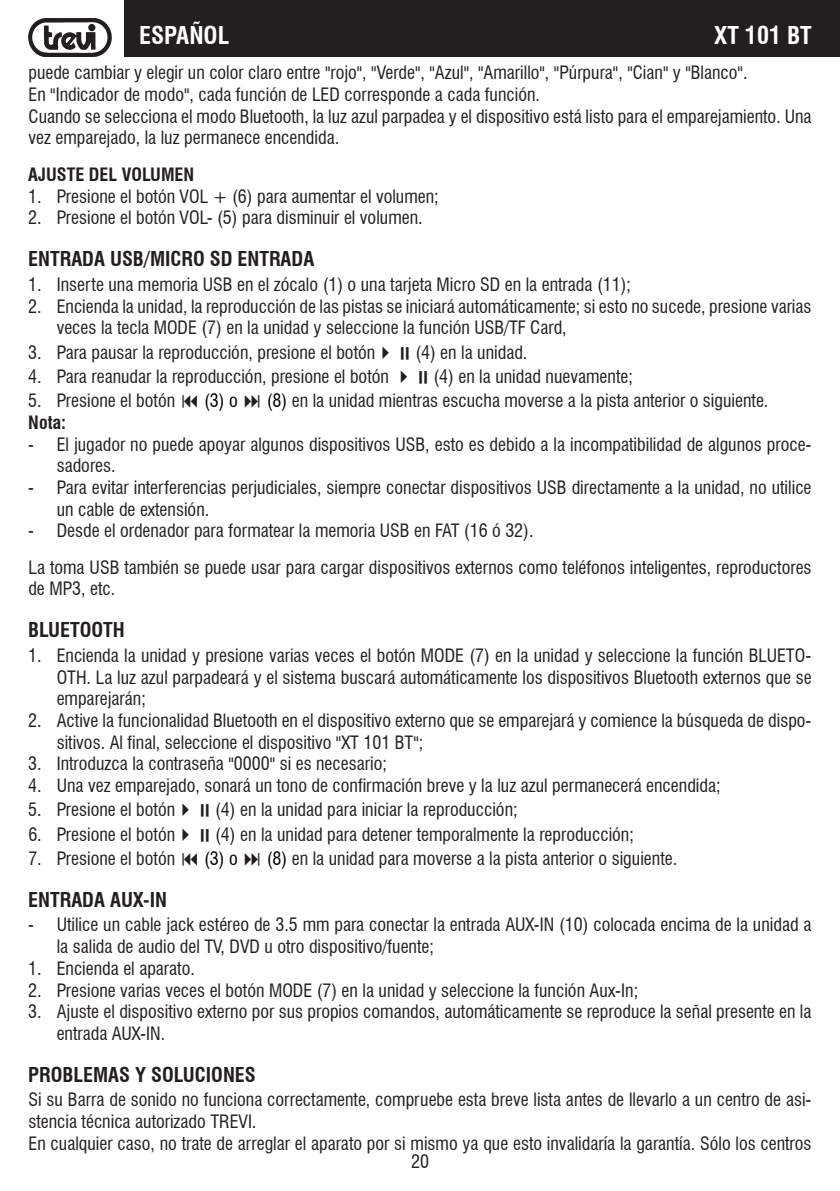
<style>
.page{position:relative;width:840px;height:1191px;background:#fff}
.page>*{position:absolute;margin:0;border:0;box-sizing:border-box;transform-origin:0 0}
.t1{font:700 condensed 24px "Swiss 721 BT";color:#fff}
.t2{font:700 condensed 20px "Swiss 721 BT";color:#231f20}
.t3{font:condensed 18px/21.6px "Swiss 721 BT";color:#231f20}
.t4{font:700 condensed 18px "Swiss 721 BT";color:#231f20}
.t5{font:condensed 18px "Swiss 721 BT";color:#000}
.s1{color:#000}
</style>
<div class="page">
<div style="left:125px;top:0;width:714px;height:57px;background:#231f20"></div>
<img style="left:28px;top:19px;width:84px;height:38px">
<h1 class="t1" style="left:139px;top:21px;width:92px">ESPAÑOL</h1>
<h1 class="t1" style="left:713px;top:21px;width:99px">XT 101 BT</h1>
<p class="t3" style="left:28px;top:61px;width:784px">puede cambiar y elegir un color claro entre "rojo", "Verde", "Azul", "Amarillo", "Púrpura", "Cian" y "Blanco".<br>En "Indicador de modo", cada función de LED corresponde a cada función.<br>Cuando se selecciona el modo Bluetooth, la luz azul parpadea y el dispositivo está listo para el emparejamiento. Una vez emparejado, la luz permanece encendida.</p>
<p class="t4" style="left:28px;top:163px;width:167px">AJUSTE DEL VOLUMEN</p>
<p class="t3" style="left:28px;top:185px;width:412px">1. Presione el botón VOL + (6) para aumentar el volumen;</p>
<p class="t3" style="left:28px;top:207px;width:395px">2. Presione el botón VOL- (5) para disminuir el volumen.</p>
<p class="t2" style="left:28px;top:247px;width:287px">ENTRADA USB/MICRO SD ENTRADA</p>
<p class="t3" style="left:28px;top:273px;width:603px">1. Inserte una memoria USB en el zócalo (1) o una tarjeta Micro SD en la entrada (11);</p>
<p class="t3" style="left:57px;top:295px;width:756px;text-indent:-28px">2. Encienda la unidad, la reproducción de las pistas se iniciará automáticamente; si esto no sucede, presione varias veces la tecla MODE (7) en la unidad y seleccione la función USB/TF Card,</p>
<p class="t3" style="left:28px;top:341px;width:500px">3. Para pausar la reproducción, presione el botón✔ (4) en la unidad.</p>
<p class="t3" style="left:28px;top:365px;width:605px">4. Para reanudar la reproducción, presione el botón ✔ (4) en la unidad nuevamente;</p>
<p class="t3" style="left:28px;top:389px;width:148px">5. Presione el botón</p>
<p class="t5" style="left:204px;top:389px;width:35px">(3) o</p>
<p class="t3" style="left:267px;top:389px;width:503px"><span class="s1">(8)</span> en la unidad mientras escucha moverse a la pista anterior o siguiente.</p>
<p class="t4" style="left:28px;top:411px;width:39px">Nota:</p>
<p class="t3" style="left:57px;top:433px;width:756px;text-indent:-28px">- El jugador no puede apoyar algunos dispositivos USB, esto es debido a la incompatibilidad de algunos proce&shy;sadores.</p>
<p class="t3" style="left:57px;top:476px;width:756px;text-indent:-28px">- Para evitar interferencias perjudiciales, siempre conectar dispositivos USB directamente a la unidad, no utilice un cable de extensión.</p>
<p class="t3" style="left:28px;top:512px;width:784px;line-height:36.4px">- Desde el ordenador para formatear la memoria USB en FAT (16 ó 32).<br>La toma USB también se puede usar para cargar dispositivos externos como teléfonos inteligentes, reproductores</p>
<p class="t3" style="left:28px;top:578px;width:88px">de MP3, etc.</p>
<p class="t2" style="left:28px;top:618px;width:98px">BLUETOOTH</p>
<p class="t3" style="left:57px;top:644px;width:756px;text-align:justify;text-indent:-28px">1. Encienda la unidad y presione varias veces el botón MODE (7) en la unidad y seleccione la función BLUETO-OTH. La luz azul parpadeará y el sistema buscará automáticamente los dispositivos Bluetooth externos que se emparejarán;</p>
<p class="t3" style="left:57px;top:709px;width:756px;text-indent:-28px">2. Active la funcionalidad Bluetooth en el dispositivo externo que se emparejará y comience la búsqueda de dispo&shy;sitivos. Al final, seleccione el dispositivo "XT 101 BT";</p>
<p class="t3" style="left:28px;top:753px;width:360px">3. Introduzca la contraseña "0000" si es necesario;</p>
<p class="t3" style="left:28px;top:775px;width:693px">4. Una vez emparejado, sonará un tono de confirmación breve y la luz azul permanecerá encendida;</p>
<p class="t3" style="left:28px;top:799px;width:490px">5. Presione el botón✔ (4) en la unidad para iniciar la reproducción;</p>
<p class="t3" style="left:28px;top:823px;width:606px">6. Presione el botón✔ (4) en la unidad para detener temporalmente la reproducción;</p>
<p class="t3" style="left:28px;top:847px;width:148px">7. Presione el botón</p>
<p class="t5" style="left:204px;top:847px;width:35px">(3) o</p>
<p class="t3" style="left:267px;top:847px;width:411px"><span class="s1">(8)</span> en la unidad para moverse a la pista anterior o siguiente.</p>
<p class="t2" style="left:28px;top:887px;width:140px">ENTRADA AUX-IN</p>
<p class="t3" style="left:57px;top:914px;width:755px;text-indent:-28px">- Utilice un cable jack estéreo de 3.5 mm para conectar la entrada AUX-IN (10) colocada encima de la unidad a la salida de audio del TV, DVD u otro dispositivo/fuente;</p>
<p class="t3" style="left:28px;top:957px;width:168px">1. Encienda el aparato.</p>
<p class="t3" style="left:28px;top:979px;width:611px">2. Presione varias veces el botón MODE (7) en la unidad y seleccione la función Aux-In;</p>
<p class="t3" style="left:57px;top:1001px;width:755px;text-indent:-28px">3. Ajuste el dispositivo externo por sus propios comandos, automáticamente se reproduce la señal presente en la entrada AUX-IN.</p>
<p class="t2" style="left:28px;top:1062px;width:229px">PROBLEMAS Y SOLUCIONES</p>
<p class="t3" style="left:28px;top:1089px;width:784px">Si su Barra de sonido no funciona correctamente, compruebe esta breve lista antes de llevarlo a un centro de asi&shy;stencia técnica autorizado TREVI.<br>En cualquier caso, no trate de arreglar el aparato por si mismo ya que esto invalidaría la garantía. Sólo los centros</p>
<p class="t3" style="left:411px;top:1150px;width:19px">20</p>
</div>
